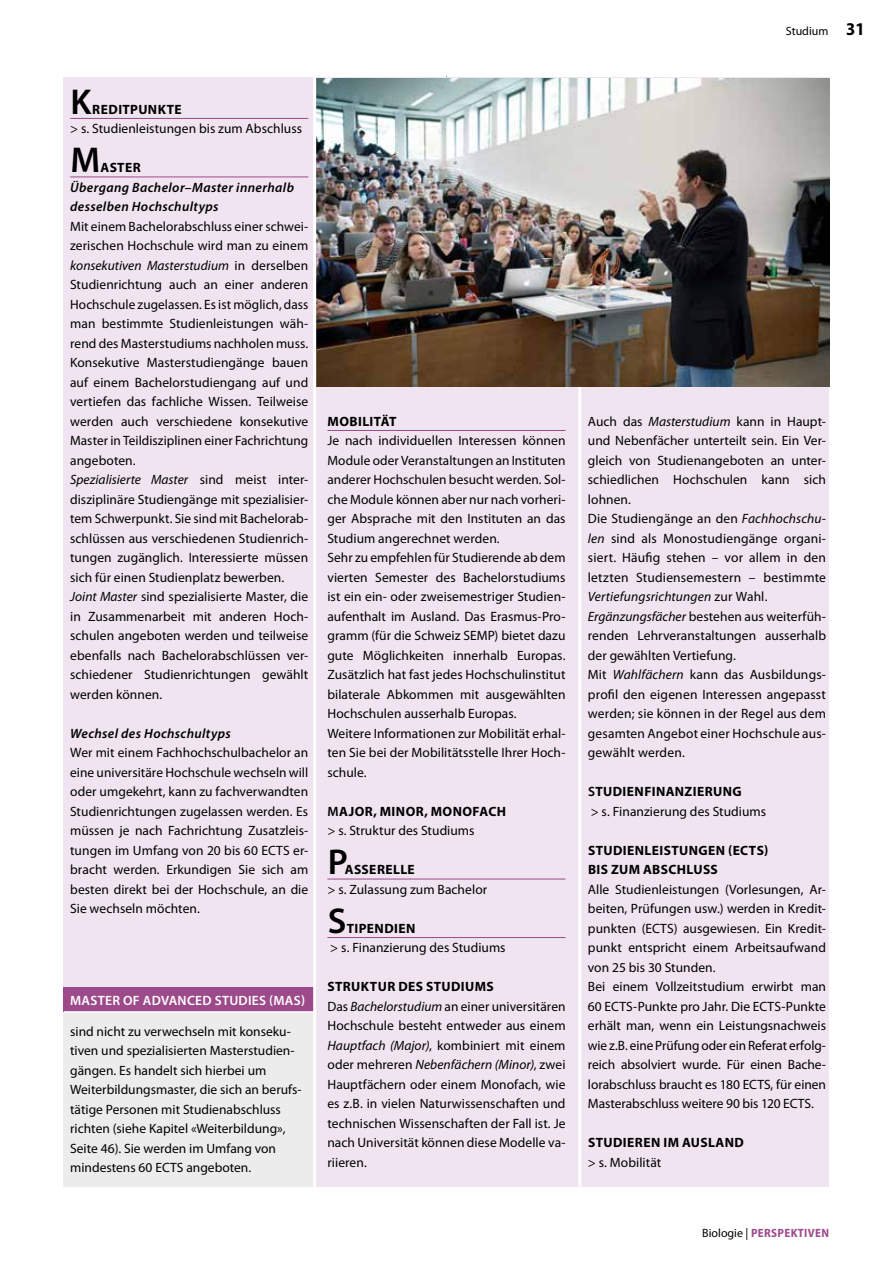
<style>
.page{position:relative;width:893px;height:1263px;background:#fff}
.page>*{position:absolute;margin:0;border:0;box-sizing:border-box;transform-origin:0 0}
.t1{font:600 36px "Myriad Pro";color:#000}
.t2{font:700 semi-condensed 18px "Myriad Pro";color:#000}
.t3{font:13.5px/19.5px "Myriad Pro";letter-spacing:.005em;color:#000}
.t4{font:700 13.5px/19.5px "Myriad Pro";letter-spacing:.03em;color:#000}
.t5{font:italic 600 13.5px/19.5px "Myriad Pro";letter-spacing:.03em;color:#000}
.t6{font:600 13.5px "Myriad Pro";letter-spacing:.02em;color:#fff}
.t7{font:700 semi-condensed 12px "Myriad Pro";letter-spacing:.03em;color:#9d4a8b}
.t8{font:12px "Myriad Pro";color:#000}
.s1{font-style:italic}
.s2{font-weight:600}
.s3{font-weight:700}
.s4{font-weight:400;font-stretch:normal;color:#000}
</style>
<div class="page">
<div style="left:64px;top:77px;width:765px;height:1109px;background:#efe4ef"></div>
<div style="left:64px;top:987px;width:250px;height:25px;background:#9d4a8b"></div>
<div style="left:64px;top:1012px;width:250px;height:174px;background:#ececec"></div>
<hr style="left:64px;top:1011px;width:250px;height:2px;background:#fff">
<hr style="left:578px;top:367px;width:3px;height:819px;background:#fff">
<img style="left:316px;top:78px;width:513px;height:309px">
<hr style="left:70px;top:118px;width:238px;height:1px;background:#9d4a8b">
<hr style="left:70px;top:177px;width:238px;height:1px;background:#9d4a8b">
<hr style="left:327px;top:430px;width:239px;height:1px;background:#9d4a8b">
<hr style="left:327px;top:879px;width:239px;height:1px;background:#9d4a8b">
<hr style="left:327px;top:937px;width:239px;height:1px;background:#9d4a8b">
<hr style="left:313px;top:77px;width:3px;height:1123px;background:#fff">
<h1 class="t1" style="left:71px;top:79px;width:22px">K</h1>
<p class="t4" style="left:92px;top:99px;width:91px">REDITPUNKTE</p>
<p class="t3" style="left:70px;top:119px;width:233px">&gt; s. Studienleistungen bis zum Abschluss</p>
<h1 class="t1" style="left:71px;top:137px;width:31px">M</h1>
<p class="t4" style="left:100px;top:158px;width:42px">ASTER</p>
<p class="t5" style="left:70px;top:177px;width:225px">Übergang Bachelor–Master innerhalb desselben Hochschultyps</p>
<p class="t3" style="left:70px;top:216px;width:240px">Mit einem Bachelorabschluss einer schwei&shy;zerischen Hochschule wird man zu einem <span class="s1">konsekutiven Masterstudium</span> in derselben Studienrichtung auch an einer anderen Hochschule zugelassen. Es ist möglich, dass man bestimmte Studienleistungen wäh&shy;rend des Masterstudiums nachholen muss.<br>Konsekutive Masterstudiengänge bauen auf einem Bachelorstudiengang auf und vertiefen das fachliche Wissen. Teilweise werden auch verschiedene konsekutive Master in Teildisziplinen einer Fachrichtung angeboten.<br><span class="s1">Spezialisierte Master</span> sind meist inter&shy;disziplinäre Studiengänge mit spezialisier&shy;tem Schwerpunkt. Sie sind mit Bachelorab&shy;schlüssen aus verschiedenen Studienrich&shy;tungen zugänglich. Interessierte müssen sich für einen Studienplatz bewerben.<br><span class="s1">Joint Master</span> sind spezialisierte Master, die in Zusammenarbeit mit anderen Hoch&shy;schulen angeboten werden und teilweise ebenfalls nach Bachelorabschlüssen ver&shy;schiedener Studienrichtungen gewählt werden können.</p>
<p class="t5" style="left:70px;top:723px;width:162px">Wechsel des Hochschultyps</p>
<p class="t3" style="left:70px;top:743px;width:240px;text-align:justify">Wer mit einem Fachhochschulbachelor an eine universitäre Hochschule wechseln will oder umgekehrt, kann zu fachverwandten Studienrichtungen zugelassen werden. Es müssen je nach Fachrichtung Zusatzleis&shy;tungen im Umfang von 20 bis 60 ECTS er&shy;bracht werden. Erkundigen Sie sich am besten direkt bei der Hochschule, an die Sie wechseln möchten.</p>
<p class="t6" style="left:70px;top:991px;width:236px">MASTER OF ADVANCED STUDIES (MAS)</p>
<p class="t3" style="left:70px;top:1021px;width:233px">sind nicht zu verwechseln mit konseku&shy;tiven und spezialisierten Masterstudien&shy;gängen. Es handelt sich hierbei um Weiterbildungsmaster, die sich an berufs&shy;tätige Personen mit Studienabschluss richten (siehe Kapitel «Weiterbildung», Seite 46). Sie werden im Umfang von mindestens 60 ECTS angeboten.</p>
<p class="t4" style="left:328px;top:411px;width:70px">MOBILITÄT</p>
<p class="t3" style="left:327px;top:431px;width:240px">Je nach individuellen Interessen können Module oder Veranstaltungen an Instituten anderer Hochschulen besucht werden. Sol&shy;che Module können aber nur nach vorheri&shy;ger Absprache mit den Instituten an das Studium angerechnet werden.<br>Sehr zu empfehlen für Studierende ab dem vierten Semester des Bachelorstudiums ist ein ein- oder zweisemestriger Studien&shy;aufenthalt im Ausland. Das Erasmus-Pro&shy;gramm (für die Schweiz SEMP) bietet dazu gute Möglichkeiten innerhalb Europas.<br>Zusätzlich hat fast jedes Hochschulinstitut bilaterale Abkommen mit ausgewählten Hochschulen ausserhalb Europas.<br>Weitere Informationen zur Mobilität erhal&shy;ten Sie bei der Mobilitätsstelle Ihrer Hoch&shy;schule.</p>
<p class="t3" style="left:327px;top:801px;width:180px"><span class="s2">M</span><span class="s3">AJOR, MINOR, MONOFACH </span>&gt; s. Struktur des Studiums</p>
<h1 class="t1" style="left:328px;top:839px;width:22px">P</h1>
<p class="t4" style="left:345px;top:860px;width:71px">ASSERELLE</p>
<p class="t3" style="left:327px;top:879px;width:161px">&gt; s. Zulassung zum Bachelor</p>
<h1 class="t1" style="left:328px;top:898px;width:20px">S</h1>
<p class="t4" style="left:347px;top:918px;width:70px">TIPENDIEN</p>
<p class="t3" style="left:330px;top:938px;width:177px">&gt; s. Finanzierung des Studiums</p>
<p class="t3" style="left:327px;top:977px;width:240px"><span class="s3">STRUKTUR DES STUDIUMS<br></span>Das <span class="s1">Bachelorstudium</span> an einer universitären Hochschule besteht entweder aus einem <span class="s1">Hauptfach (Major)</span>, kombiniert mit einem oder mehreren <span class="s1">Nebenfächern (Minor)</span>, zwei Hauptfächern oder einem Monofach, wie es z.B. in vielen Naturwissenschaften und technischen Wissenschaften der Fall ist. Je nach Universität können diese Modelle va&shy;riieren.</p>
<p class="t8" style="left:786px;top:23px;width:44px">Studium</p>
<h2 class="t2" style="left:846px;top:17px;width:20px">31</h2>
<p class="t3" style="left:588px;top:411px;width:240px">Auch das <span class="s1">Masterstudium</span> kann in Haupt&shy;und Nebenfächer unterteilt sein. Ein Ver&shy;gleich von Studienangeboten an unter&shy;schiedlichen Hochschulen kann sich lohnen.<br>Die Studiengänge an den <span class="s1">Fachhochschu&shy;len</span> sind als Monostudiengänge organi&shy;siert. Häufig stehen – vor allem in den letzten Studiensemestern – bestimmte <span class="s1">Vertiefungsrichtungen</span> zur Wahl.<br><span class="s1">Ergänzungsfächer</span> bestehen aus weiterfüh&shy;renden Lehrveranstaltungen ausserhalb der gewählten Vertiefung.<br>Mit <span class="s1">Wahlfächern</span> kann das Ausbildungs&shy;profil den eigenen Interessen angepasst werden; sie können in der Regel aus dem gesamten Angebot einer Hochschule aus&shy;gewählt werden.</p>
<p class="t3" style="left:588px;top:782px;width:180px"><span class="s2">S</span><span class="s3">TUDIENFINANZIERUNG<br></span>&gt; s. Finanzierung des Studiums</p>
<p class="t4" style="left:588px;top:840px;width:182px">STUDIENLEISTUNGEN (ECTS)<br>BIS ZUM ABSCHLUSS</p>
<p class="t3" style="left:588px;top:879px;width:240px">Alle Studienleistungen (Vorlesungen, Ar&shy;beiten, Prüfungen usw.) werden in Kredit&shy;punkten (ECTS) ausgewiesen. Ein Kredit&shy;punkt entspricht einem Arbeitsaufwand von 25 bis 30 Stunden.<br>Bei einem Vollzeitstudium erwirbt man 60 ECTS-Punkte pro Jahr. Die ECTS-Punkte erhält man, wenn ein Leistungsnachweis wie z.B. eine Prüfung oder ein Referat erfolg&shy;reich absolviert wurde. Für einen Bache&shy;lorabschluss braucht es 180 ECTS, für einen Masterabschluss weitere 90 bis 120 ECTS.</p>
<p class="t4" style="left:588px;top:1133px;width:157px">STUDIEREN IM AUSLAND</p>
<p class="t3" style="left:588px;top:1152px;width:75px">&gt; s. Mobilität</p>
<p class="t7" style="left:702px;top:1225px;width:128px"><span class="s4">Biologie |</span> PERSPEKTIVEN</p>
</div>
